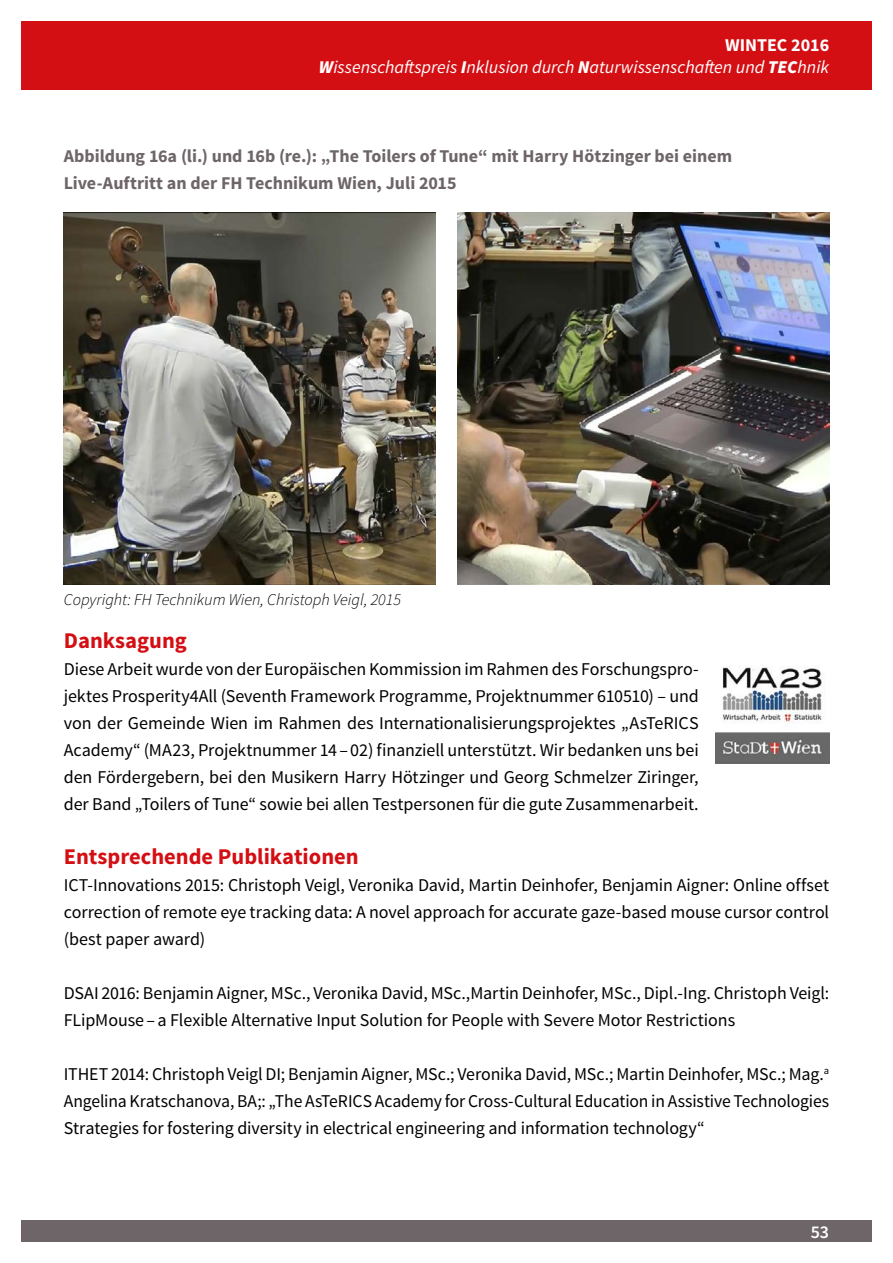
<style>
.page{position:relative;width:893px;height:1263px;background:#fff}
.page>*{position:absolute;margin:0;border:0;box-sizing:border-box;transform-origin:0 0}
.Ü_2{font:700 22.5px "Source Sans Pro";color:#d40f14}
.Fliesstext{font:18px/27px "Source Sans Pro";letter-spacing:-.005em;color:#000;text-align:justify}
.Ü_Grafik{font:700 18px/27px "Source Sans Pro";color:#6e6569}
.t1{font:italic 18px/21.6px "Source Sans Pro";color:#fff;text-align:right}
.t2{font:600 18px "Source Sans Pro";color:#fff}
.Quelle_und_Bildnachweis{font:italic 300 16.5px "Source Sans Pro";color:#000}
.s1{font-weight:700;font-style:normal}
.s2{font-weight:900}
</style>
<div class="page">
<div style="left:21px;top:1220px;width:851px;height:22px;background:#6e6569"></div>
<div style="left:21px;top:21px;width:851px;height:68px;background:#d40f14"></div>
<img style="left:64px;top:212px;width:372px;height:373px">
<img style="left:457px;top:212px;width:372px;height:373px">
<img style="left:716px;top:667px;width:113px;height:96px">
<p class="t1" style="left:319px;top:34px;width:512px"><span class="s1">WINTEC 2016<br></span><span class="s2">W</span>issenschaftspreis <span class="s2">I</span>nklusion durch <span class="s2">N</span>aturwissenschaften und <span class="s2">TEC</span>hnik</p>
<p class="Ü_Grafik" style="left:64px;top:143px;width:670px">Abbildung 16a (li.) und 16b (re.): „The Toilers of Tune“ mit Harry Hötzinger bei einem<br>Live--Auftritt an der FH Technikum Wien, Juli 2015</p>
<p class="Quelle_und_Bildnachweis" style="left:64px;top:589px;width:339px">Copyright: FH Technikum Wien, Christoph Veigl, 2015</p>
<h2 class="Ü_2" style="left:64px;top:626px;width:125px">Danksagung</h2>
<p class="Fliesstext" style="left:64px;top:656px;width:637px">Diese Arbeit wurde von der Europäischen Kommission im Rahmen des Forschungspro&shy;jektes Prosperity4All (Seventh Framework Programme, Projektnummer 610510) – und von der Gemeinde Wien im Rahmen des Internationalisierungsprojektes „AsTeRICS Academy“ (MA23, Projektnummer 14– 02) finanziell unterstützt. Wir bedanken uns bei den Fördergebern, bei den Musikern Harry Hötzinger und Georg Schmelzer Ziringer, der Band „Toilers of Tune“ sowie bei allen Testpersonen für die gute Zusammenarbeit.</p>
<h2 class="Ü_2" style="left:64px;top:842px;width:296px">Entsprechende Publikationen</h2>
<p class="Fliesstext" style="left:64px;top:872px;width:767px">ICT-Innovations 2015: Christoph Veigl, Veronika David, Martin Deinhofer, Benjamin Aigner: Online offset correction of remote eye tracking data: A novel approach for accurate gaze-based mouse cursor control (best paper award)</p>
<p class="Fliesstext" style="left:64px;top:980px;width:767px">DSAI 2016: Benjamin Aigner, MSc., Veronika David, MSc.,Martin Deinhofer, MSc., Dipl.-Ing. Christoph Veigl:<br>FLipMouse –a Flexible Alternative Input Solution for People with Severe Motor Restrictions</p>
<p class="Fliesstext" style="left:64px;top:1061px;width:767px">ITHET 2014: Christoph Veigl DI; Benjamin Aigner, MSc.; Veronika David, MSc.; Martin Deinhofer, MSc.; Mag.<sup>a </sup>Angelina Kratschanova, BA;: „The AsTeRICS Academy for Cross-Cultural Education in Assistive Technologies Strategies for fostering diversity in electrical engineering and information technology“</p>
<p class="t2" style="left:811px;top:1221px;width:20px">53</p>
</div>
